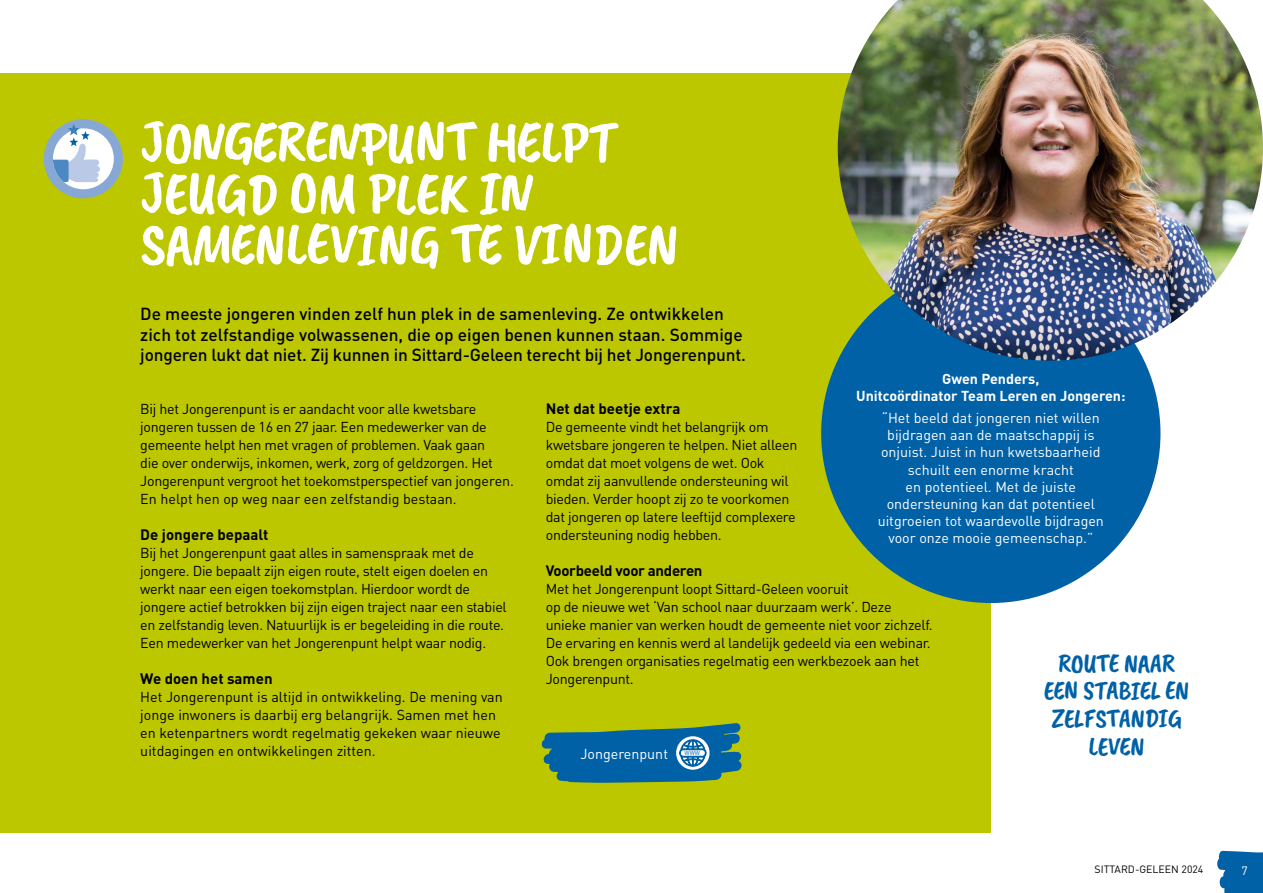
<style>
.page{position:relative;width:1263px;height:893px;background:#fff}
.page>*{position:absolute;margin:0;border:0;box-sizing:border-box;transform-origin:0 0}
.t1{font:60.15px/51px "Caveat Brush";letter-spacing:-.02em;color:#fff}
.t2{font:26.85px/27.8px "Caveat Brush";letter-spacing:-.02em;color:#0061a7;text-align:center}
.t3{font:500 17.25px/20.7px "DIN Pro";color:#000}
.t4{font:700 15px "DIN Pro";color:#000}
.t5{font:700 15px "DIN Pro";letter-spacing:-.02em;color:#000}
.t6{font:14.25px/18px "DIN Pro";letter-spacing:-.02em;color:#000}
.t7{font:14.25px/17.1px "DIN Pro";color:#fff;text-align:center}
.t8{font:14.25px/18px "DIN Pro";color:#000}
.t9{font:700 14.25px/17.1px "DIN Pro";color:#fff;text-align:center}
.t10{font:12px "DIN Pro";color:#fff}
.t11{font:10.5px "DIN Pro";color:#000}
.t12{font:6px "DIN Pro";color:#0061a7}
</style>
<div class="page">
<div style="left:0;top:73px;width:991px;height:759px;background:#bcc700"></div>
<svg style="left:1217px;top:850px;width:46px;height:43px;background:#1d73b1"></svg>
<div style="left:821px;top:264px;width:339px;height:339px;background:#0061a7;border-radius:50%"></div>
<img style="left:838px;top:0;width:425px;height:361px">
<div style="left:44px;top:119px;width:79px;height:79px;background:#87a8d4;border-radius:50%"></div>
<div style="left:53px;top:128px;width:61px;height:61px;background:#fff;border-radius:50%"></div>
<svg style="left:43px;top:119px;width:57px;height:80px"></svg>
<svg style="left:542px;top:723px;width:200px;height:60px"></svg>
<h1 class="t1" style="left:140px;top:118px;width:540px">JONGERENPUNT HELPT<br>JEUGD OM PLEK IN<br>SAMENLEVING TE VINDEN</h1>
<p class="t3" style="left:140px;top:303px;width:607px">De meeste jongeren vinden zelf hun plek in de samenleving. Ze ontwikkelen zich tot zelfstandige volwassenen, die op eigen benen kunnen staan. Sommige jongeren lukt dat niet. Zij kunnen in Sittard-Geleen terecht bij het Jongerenpunt.</p>
<p class="t6" style="left:140px;top:399px;width:375px">Bij het Jongerenpunt is er aandacht voor alle kwetsbare jongeren tussen de 16 en 27 jaar. Een medewerker van de gemeente helpt hen met vragen of problemen. Vaak gaan<br>die over onderwijs, inkomen, werk, zorg of geldzorgen. Het Jongerenpunt vergroot het toekomstperspectief van jongeren.<br>En helpt hen op weg naar een zelfstandig bestaan.</p>
<p class="t4" style="left:140px;top:524px;width:130px">De jongere bepaalt</p>
<p class="t6" style="left:140px;top:543px;width:368px">Bij het Jongerenpunt gaat alles in samenspraak met de jongere. Die bepaalt zijn eigen route, stelt eigen doelen en werkt naar een eigen toekomstplan. Hierdoor wordt de jongere actief betrokken bij zijn eigen traject naar een stabiel en zelfstandig leven. Natuurlijk is er begeleiding in die route.<br>Een medewerker van het Jongerenpunt helpt waar nodig.</p>
<p class="t4" style="left:140px;top:668px;width:134px">We doen het samen</p>
<p class="t8" style="left:140px;top:687px;width:364px">Het Jongerenpunt is altijd in ontwikkeling. De mening van jonge inwoners is daarbij erg belangrijk. Samen met hen en ketenpartners wordt regelmatig gekeken waar nieuwe uitdagingen en ontwikkelingen zitten.</p>
<p class="t9" style="left:856px;top:369px;width:271px">Gwen Penders,<br>Unitcoördinator Team Leren en Jongeren:</p>
<p class="t4" style="left:546px;top:398px;width:136px">Net dat beetje extra</p>
<p class="t6" style="left:546px;top:417px;width:253px">De gemeente vindt het belangrijk om kwetsbare jongeren te helpen. Niet alleen omdat dat moet volgens de wet. Ook omdat zij aanvullende ondersteuning wil bieden. Verder hoopt zij zo te voorkomen dat jongeren op latere leeftijd complexere ondersteuning nodig hebben.</p>
<p class="t5" style="left:546px;top:560px;width:158px">Voorbeeld voor anderen</p>
<p class="t6" style="left:546px;top:579px;width:389px">Met het Jongerenpunt loopt Sittard-Geleen vooruit<br>op de nieuwe wet ‘Van school naar duurzaam werk’. Deze unieke manier van werken houdt de gemeente niet voor zichzelf.<br>De ervaring en kennis werd al landelijk gedeeld via een webinar.<br>Ook brengen organisaties regelmatig een werkbezoek aan het Jongerenpunt.</p>
<p class="t7" style="left:878px;top:409px;width:228px">“Het beeld dat jongeren niet willen bijdragen aan de maatschappij is onjuist. Juist in hun kwetsbaarheid schuilt een enorme kracht<br>en potentieel. Met de juiste ondersteuning kan dat potentieel uitgroeien tot waardevolle bijdragen voor onze mooie gemeenschap.”</p>
<h2 class="t2" style="left:1044px;top:650px;width:147px">ROUTE NAAR<br>EEN STABIEL EN<br>ZELFSTANDIG<br>LEVEN</h2>
<p class="t7" style="left:580px;top:745px;width:89px">Jongerenpunt</p>
<p class="t12" style="left:685px;top:749px;width:17px">WWW</p>
<p class="t11" style="left:1094px;top:862px;width:110px">SITTARD-GELEEN 2024</p>
<p class="t10" style="left:1241px;top:862px;width:8px">7</p>
</div>
